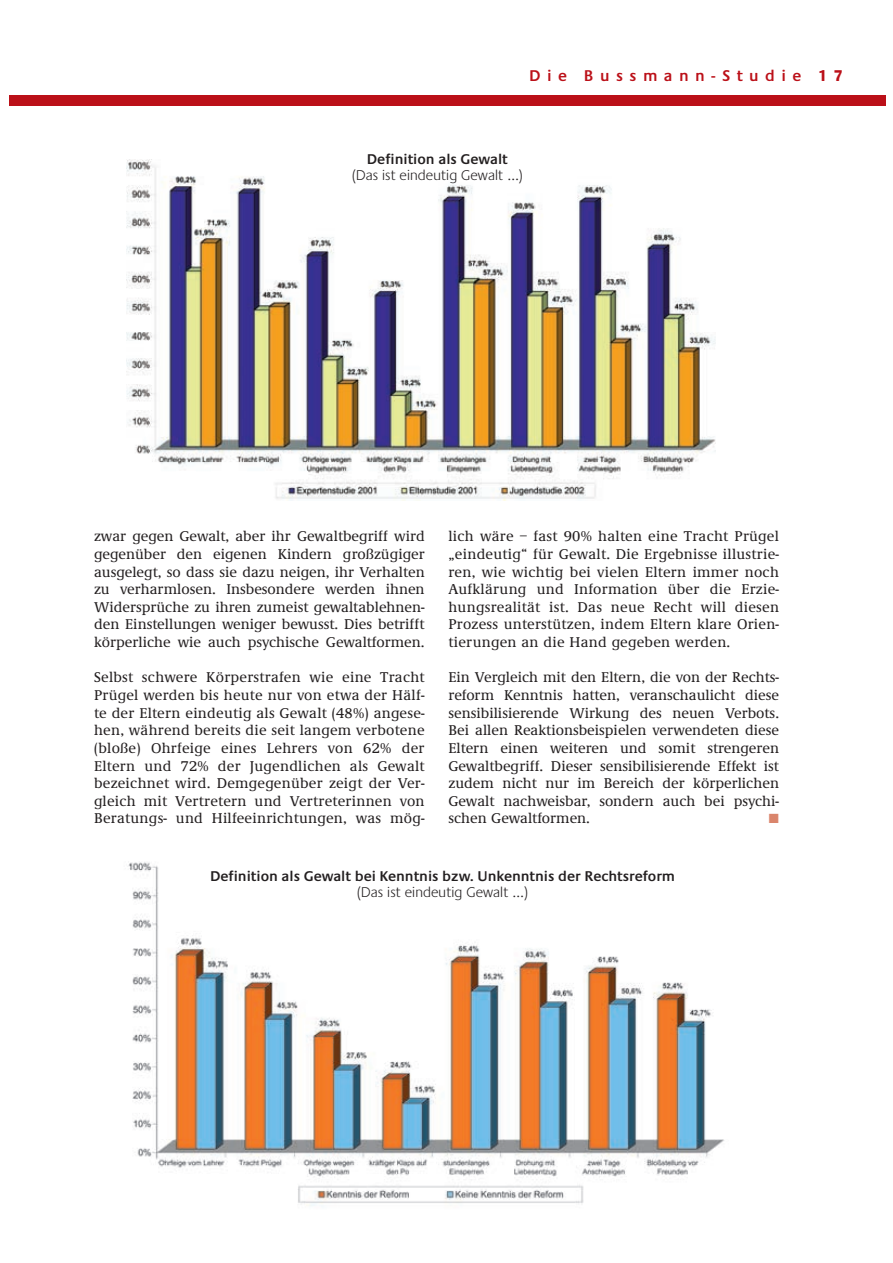
<style>
.page{position:relative;width:893px;height:1263px;background:#fff}
.page>*{position:absolute;margin:0;border:0;box-sizing:border-box;transform-origin:0 0}
.t1{font:600 16.2px "Praxis EF";letter-spacing:.395em;color:#bb1018}
.t2{font:500 14.7px/17.7px "Demos EF";letter-spacing:.015em;color:#231f20;text-align:justify}
.t3{font:600 14.7px "Praxis EF";color:#231f20}
.t4{font:300 14.7px "Praxis EF";letter-spacing:.01em;color:#231f20}
.t5{font:13.2px "Zapf Dingbats";color:#da856c}
.s1{font-weight:700}
</style>
<div class="page">
<div style="left:9px;top:95px;width:876px;height:11px;background:#bb1018"></div>
<img style="left:127px;top:159px;width:588px;height:341px">
<img style="left:128px;top:862px;width:597px;height:344px">
<p class="t1" style="left:529px;top:70px;width:315px">Die Bussmann-Studie <span class="s1">17</span></p>
<p class="t3" style="left:367px;top:153px;width:142px">Definition als Gewalt</p>
<p class="t4" style="left:351px;top:169px;width:173px">(Das ist eindeutig Gewalt …)</p>
<p class="t2" style="left:94px;top:529px;width:332px">zwar gegen Gewalt, aber ihr Gewaltbegriff wird gegenüber den eigenen Kindern großzügiger ausgelegt, so dass sie dazu neigen, ihr Verhalten zu verharmlosen. Insbesondere werden ihnen Widersprüche zu ihren zumeist gewaltablehnen&shy;den Einstellungen weniger bewusst. Dies betrifft körperliche wie auch psychische Gewaltformen.</p>
<p class="t2" style="left:94px;top:670px;width:332px">Selbst schwere Körperstrafen wie eine Tracht Prügel werden bis heute nur von etwa der Hälf&shy;te der Eltern eindeutig als Gewalt (48%) angese&shy;hen, während bereits die seit langem verbotene (bloße) Ohrfeige eines Lehrers von 62% der Eltern und 72% der Jugendlichen als Gewalt bezeichnet wird. Demgegenüber zeigt der Ver&shy;gleich mit Vertretern und Vertreterinnen von Beratungs- und Hilfeeinrichtungen, was mög-</p>
<p class="t2" style="left:448px;top:529px;width:332px">lich wäre – fast 90% halten eine Tracht Prügel „eindeutig“ für Gewalt. Die Ergebnisse illustrie&shy;ren, wie wichtig bei vielen Eltern immer noch Aufklärung und Information über die Erzie&shy;hungsrealität ist. Das neue Recht will diesen Prozess unterstützen, indem Eltern klare Orien&shy;tierungen an die Hand gegeben werden.</p>
<p class="t2" style="left:448px;top:670px;width:332px">Ein Vergleich mit den Eltern, die von der Rechts&shy;reform Kenntnis hatten, veranschaulicht diese sensibilisierende Wirkung des neuen Verbots.<br>Bei allen Reaktionsbeispielen verwendeten diese Eltern einen weiteren und somit strengeren Gewaltbegriff. Dieser sensibilisierende Effekt ist zudem nicht nur im Bereich der körperlichen Gewalt nachweisbar, sondern auch bei psychi&shy;schen Gewaltformen.</p>
<p class="t5" style="left:769px;top:813px;width:12px">■</p>
<p class="t3" style="left:210px;top:870px;width:466px">Definition als Gewalt bei Kenntnis bzw. Unkenntnis der Rechtsreform</p>
<p class="t4" style="left:357px;top:886px;width:173px">(Das ist eindeutig Gewalt …)</p>
</div>
